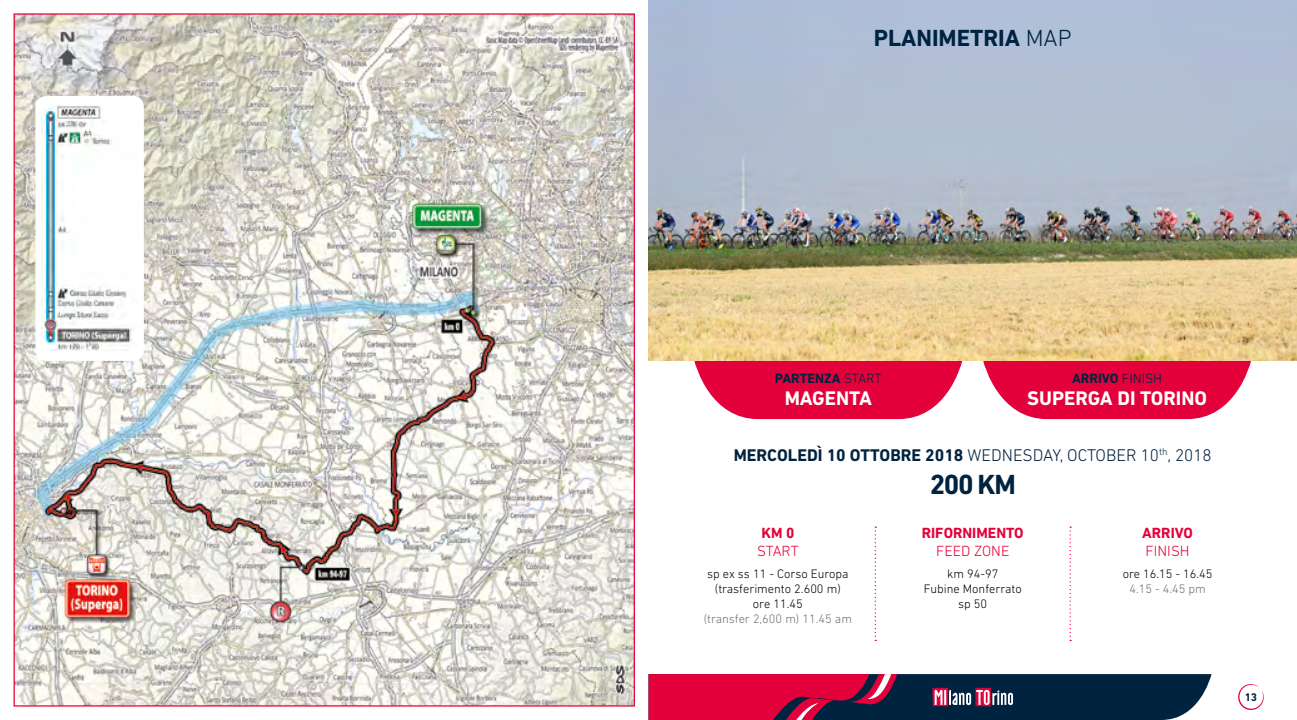
<style>
.page{position:relative;width:1297px;height:720px;background:#fff}
.page>*{position:absolute;margin:0;border:0;box-sizing:border-box;transform-origin:0 0}
.t1{font:700 28.12px "DIN Next LT Pro";color:#002340}
.t2{font:700 23.75px "DIN Next LT Pro";color:#002340}
.t3{font:700 20px "DIN Next LT Pro";color:#fff}
.t4{font:300 17.25px "DIN Next LT Pro";color:#002340}
.t5{font:700 15px "DIN Next LT Pro";color:#e4003a}
.t6{font:300 15px "DIN Next LT Pro";color:#e4003a}
.t7{font:700 13.75px "DIN Next LT Pro";color:#002340}
.t8{font:300 12.5px/15px "DIN Next LT Pro";color:#000;text-align:center}
.t9{font:300 12.5px "DIN Next LT Pro";color:#706f6f}
.t10{font:700 11.25px "DIN Next LT Pro";color:#002340}
.s1{font-weight:300}
.s2{font-weight:700}
</style>
<div class="page">
<img style="left:16px;top:15px;width:617px;height:689px">
<svg style="left:694px;top:361px;width:268px;height:58px;background:#e72052"></svg>
<svg style="left:983px;top:361px;width:268px;height:58px;background:#e72052"></svg>
<img style="left:648px;top:0;width:649px;height:361px">
<svg style="left:875px;top:526px;width:1px;height:114px"></svg>
<svg style="left:1069px;top:526px;width:2px;height:114px"></svg>
<div style="left:35px;top:96px;width:109px;height:265px;background:#fff;border-radius:11px"></div>
<img style="left:42px;top:105px;width:90px;height:246px">
<svg style="left:1238px;top:684px;width:26px;height:25px"></svg>
<svg style="left:648px;top:674px;width:563px;height:45px;background:#602147"></svg>
<h2 class="t2" style="left:874px;top:24px;width:199px">PLANIMETRIA <span class="s1">MAP</span></h2>
<p class="t7" style="left:775px;top:370px;width:108px">PARTENZA <span class="s1">START</span></p>
<p class="t7" style="left:1072px;top:370px;width:92px">ARRIVO <span class="s1">FINISH</span></p>
<h3 class="t3" style="left:785px;top:386px;width:89px">MAGENTA</h3>
<h3 class="t3" style="left:1027px;top:386px;width:181px">SUPERGA DI TORINO</h3>
<h3 class="t4" style="left:734px;top:444px;width:479px"><span class="s2">MERCOLEDÌ 10 OTTOBRE 2018</span> WEDNESDAY, OCTOBER 10<sup>th</sup>, 2018</h3>
<h1 class="t1" style="left:930px;top:467px;width:88px">200 KM</h1>
<p class="t5" style="left:761px;top:523px;width:35px">KM 0</p>
<p class="t6" style="left:757px;top:542px;width:43px">START</p>
<p class="t8" style="left:707px;top:566px;width:143px">sp ex ss 11 - Corso Europa (trasferimento 2.600 m) ore 11.45</p>
<p class="t9" style="left:704px;top:611px;width:150px">(transfer 2,600 m) 11.45 am</p>
<p class="t5" style="left:922px;top:523px;width:103px">RIFORNIMENTO</p>
<p class="t6" style="left:936px;top:542px;width:75px">FEED ZONE</p>
<p class="t8" style="left:924px;top:566px;width:99px">km 94-97<br>Fubine Monferrato sp 50</p>
<p class="t5" style="left:1142px;top:523px;width:52px">ARRIVO</p>
<p class="t6" style="left:1145px;top:542px;width:46px">FINISH</p>
<p class="t8" style="left:1123px;top:566px;width:91px">ore 16.15 - 16.45</p>
<p class="t9" style="left:1129px;top:581px;width:78px">4.15 - 4.45 pm</p>
<p class="t10" style="left:1245px;top:690px;width:14px">13</p>
</div>
